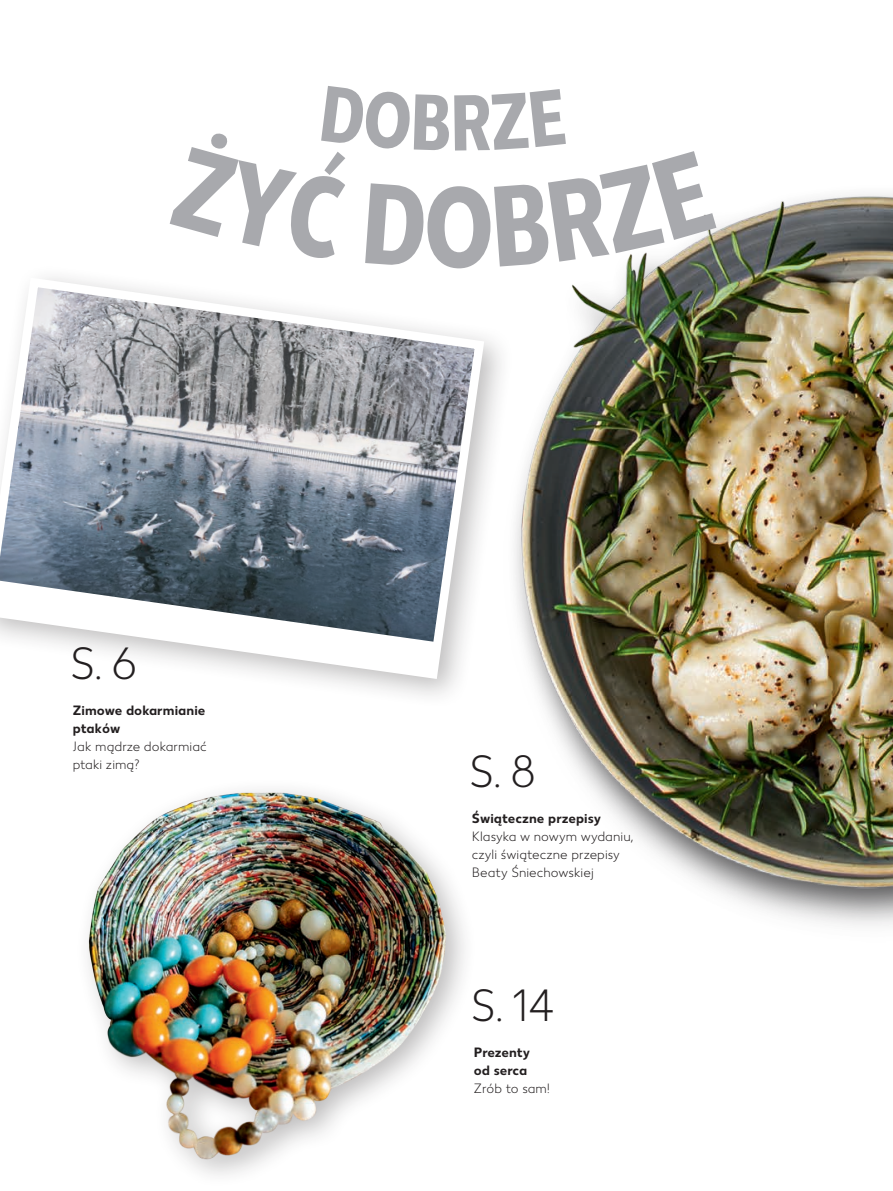
<style>
.page{position:relative;width:893px;height:1191px;background:#fff}
.page>*{position:absolute;margin:0;border:0;box-sizing:border-box;transform-origin:0 0}
.t1{font:700 114px "Kaufland Condensed";color:#a8a9ad}
.Inhalt_Kaufland_bold{font:300 45px "Kaufland";color:#231f20}
.Inhalt_Kaufland_bold-2{font:300 13.5px/18px "Kaufland";letter-spacing:.005em;color:#231f20}
.Inhalt_Kaufland_bold-3{font:700 13.5px/18px "Kaufland";letter-spacing:.005em;color:#231f20}
.s1{font-weight:300}
</style>
<div class="page">
<img style="left:515px;top:194px;width:378px;height:732px">
<svg style="left:0;top:277px;width:489px;height:407px"></svg>
<img style="left:87px;top:718px;width:544px;height:457px">
<svg style="left:515px;top:194px;width:201px;height:73px"></svg>
<p class="Inhalt_Kaufland_bold" style="left:70px;top:638px;width:69px">S. 6</p>
<p class="Inhalt_Kaufland_bold-3" style="left:73px;top:702px;width:134px">Zimowe dokarmianie</p>
<p class="Inhalt_Kaufland_bold-3" style="left:73px;top:720px;width:49px">ptaków</p>
<p class="Inhalt_Kaufland_bold-2" style="left:73px;top:738px;width:135px">Jak mądrze dokarmiać ptaki zimą?</p>
<p class="t1" style="left:424px;top:160px;width:72px">O</p>
<p class="Inhalt_Kaufland_bold" style="left:469px;top:746px;width:68px">S. 8</p>
<p class="Inhalt_Kaufland_bold-3" style="left:472px;top:810px;width:131px">Świąteczne przepisy</p>
<p class="Inhalt_Kaufland_bold-2" style="left:472px;top:828px;width:163px">Klasyka w nowym wydaniu,</p>
<p class="Inhalt_Kaufland_bold-2" style="left:472px;top:846px;width:149px">czyli świąteczne przepisy</p>
<p class="Inhalt_Kaufland_bold-2" style="left:472px;top:864px;width:123px">Beaty Śniechowskiej</p>
<p class="Inhalt_Kaufland_bold" style="left:471px;top:980px;width:86px">S. 14</p>
<p class="Inhalt_Kaufland_bold-3" style="left:474px;top:1044px;width:77px">Prezenty od serca<br><span class="s1">Zrób to sam!</span></p>
</div>
